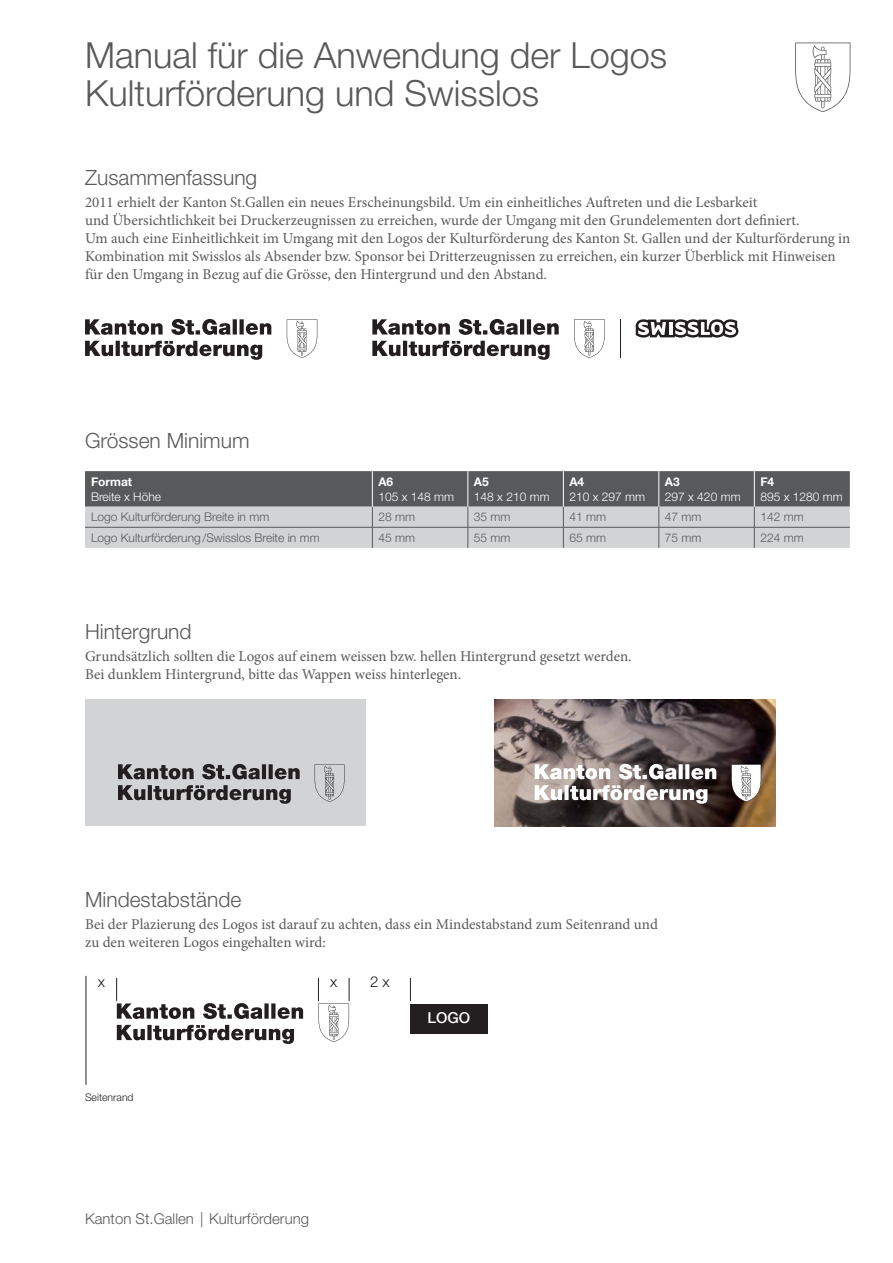
<style>
.page{position:relative;width:893px;height:1263px;background:#fff}
.page>*{position:absolute;margin:0;border:0;box-sizing:border-box;transform-origin:0 0}
.t1{font:300 36px/37.8px "Helvetica Neue LT Std";color:#58595b}
.t2{font:300 21px "Helvetica Neue LT Std";color:#58595b}
.t3{font:15px/18px "Minion Pro";color:#58595b}
.t4{font:300 15px "Helvetica Neue LT Std";color:#58595b}
.t5{font:300 15px "Helvetica Neue LT Std";color:#231f20}
.t6{font:500 15px "Helvetica Neue";color:#fff}
.t7{font:300 12px "Helvetica Neue LT Std";color:#58595b}
.t8{font:300 12px "Helvetica Neue LT Std";color:#fff}
.t9{font:700 12px "Helvetica Neue LT Std";color:#fff}
.t10{font:300 10.5px "Helvetica Neue LT Std";color:#231f20}
</style>
<div class="page">
<img style="left:495px;top:699px;width:281px;height:127px">
<svg style="left:795px;top:43px;width:55px;height:69px"></svg>
<svg style="left:85px;top:471px;width:765px;height:77px;background:#98999b"></svg>
<hr style="left:372px;top:471px;width:1px;height:36px;background:#fff">
<hr style="left:468px;top:471px;width:1px;height:36px;background:#fff">
<hr style="left:563px;top:471px;width:1px;height:36px;background:#fff">
<hr style="left:659px;top:471px;width:1px;height:36px;background:#fff">
<hr style="left:754px;top:471px;width:1px;height:36px;background:#fff">
<svg style="left:636px;top:319px;width:102px;height:19px"></svg>
<svg style="left:574px;top:319px;width:31px;height:39px"></svg>
<svg style="left:372px;top:341px;width:178px;height:19px"></svg>
<svg style="left:372px;top:319px;width:187px;height:16px"></svg>
<hr style="left:620px;top:319px;width:1px;height:39px;background:#231f20">
<svg style="left:117px;top:1025px;width:177px;height:19px"></svg>
<svg style="left:318px;top:978px;width:32px;height:64px"></svg>
<svg style="left:116px;top:978px;width:187px;height:41px"></svg>
<svg style="left:410px;top:978px;width:1px;height:23px"></svg>
<hr style="left:86px;top:976px;width:1px;height:109px;background:#231f20">
<div style="left:410px;top:1004px;width:78px;height:29px;background:#231f20"></div>
<svg style="left:287px;top:319px;width:30px;height:39px"></svg>
<svg style="left:85px;top:341px;width:177px;height:19px"></svg>
<svg style="left:85px;top:319px;width:186px;height:16px"></svg>
<div style="left:85px;top:699px;width:281px;height:127px;background:#d1d3d4"></div>
<svg style="left:731px;top:764px;width:30px;height:38px"></svg>
<svg style="left:315px;top:764px;width:29px;height:38px"></svg>
<svg style="left:118px;top:785px;width:173px;height:19px"></svg>
<svg style="left:118px;top:764px;width:182px;height:15px"></svg>
<svg style="left:535px;top:785px;width:172px;height:19px"></svg>
<svg style="left:535px;top:764px;width:181px;height:15px"></svg>
<h1 class="t1" style="left:85px;top:41px;width:584px">Manual für die Anwendung der Logos<br>Kulturförderung und Swisslos</h1>
<h2 class="t2" style="left:85px;top:170px;width:174px">Zusammenfassung</h2>
<p class="t3" style="left:85px;top:195px;width:767px">2011 erhielt der Kanton St.Gallen ein neues Erscheinungsbild. Um ein einheitliches Auftreten und die Lesbarkeit<br>und Übersichtlichkeit bei Druckerzeugnissen zu erreichen, wurde der Umgang mit den Grundelementen dort definiert.<br>Um auch eine Einheitlichkeit im Umgang mit den Logos der Kulturförderung des Kanton St. Gallen und der Kulturförderung in Kombination mit Swisslos als Absender bzw. Sponsor bei Dritterzeugnissen zu erreichen, ein kurzer Überblick mit Hinweisen für den Umgang in Bezug auf die Grösse, den Hintergrund und den Abstand.</p>
<h2 class="t2" style="left:85px;top:433px;width:166px">Grössen Minimum</h2>
<p class="t9" style="left:91px;top:477px;width:43px">Format</p>
<p class="t8" style="left:91px;top:492px;width:72px">Breite x Höhe</p>
<p class="t9" style="left:378px;top:477px;width:16px">A6</p>
<p class="t8" style="left:378px;top:492px;width:77px">105 x 148 mm</p>
<p class="t9" style="left:474px;top:477px;width:16px">A5</p>
<p class="t8" style="left:474px;top:492px;width:77px">148 x 210 mm</p>
<p class="t9" style="left:569px;top:477px;width:16px">A4</p>
<p class="t8" style="left:569px;top:492px;width:77px">210 x 297 mm</p>
<p class="t9" style="left:665px;top:477px;width:16px">A3</p>
<p class="t8" style="left:665px;top:492px;width:77px">297 x 420 mm</p>
<p class="t9" style="left:760px;top:477px;width:15px">F4</p>
<p class="t8" style="left:760px;top:492px;width:84px">895 x 1280 mm</p>
<p class="t7" style="left:91px;top:513px;width:180px">Logo Kulturförderung Breite in mm</p>
<p class="t7" style="left:378px;top:513px;width:38px">28 mm</p>
<p class="t7" style="left:474px;top:513px;width:38px">35 mm</p>
<p class="t7" style="left:569px;top:513px;width:38px">41 mm</p>
<p class="t7" style="left:665px;top:513px;width:38px">47 mm</p>
<p class="t7" style="left:760px;top:513px;width:45px">142 mm</p>
<p class="t7" style="left:91px;top:533px;width:230px">Logo Kulturförderung /Swisslos Breite in mm</p>
<p class="t7" style="left:378px;top:533px;width:38px">45 mm</p>
<p class="t7" style="left:474px;top:533px;width:38px">55 mm</p>
<p class="t7" style="left:569px;top:533px;width:38px">65 mm</p>
<p class="t7" style="left:665px;top:533px;width:38px">75 mm</p>
<p class="t7" style="left:760px;top:533px;width:45px">224 mm</p>
<h2 class="t2" style="left:85px;top:624px;width:108px">Hintergrund</h2>
<p class="t3" style="left:85px;top:648px;width:548px">Grundsätzlich sollten die Logos auf einem weissen bzw. hellen Hintergrund gesetzt werden.<br>Bei dunklem Hintergrund, bitte das Wappen weiss hinterlegen.</p>
<h2 class="t2" style="left:85px;top:892px;width:158px">Mindestabstände</h2>
<p class="t3" style="left:85px;top:916px;width:574px">Bei der Plazierung des Logos ist darauf zu achten, dass ein Mindestabstand zum Seitenrand und zu den weiteren Logos eingehalten wird:</p>
<p class="t5" style="left:98px;top:976px;width:9px">x</p>
<p class="t5" style="left:370px;top:976px;width:21px">2 x</p>
<p class="t5" style="left:330px;top:976px;width:9px">x</p>
<p class="t10" style="left:85px;top:1093px;width:50px">Seitenrand</p>
<p class="t4" style="left:85px;top:1213px;width:226px">Kanton St.Gallen | Kulturförderung</p>
<p class="t6" style="left:427px;top:1008px;width:44px">LOGO</p>
</div>
